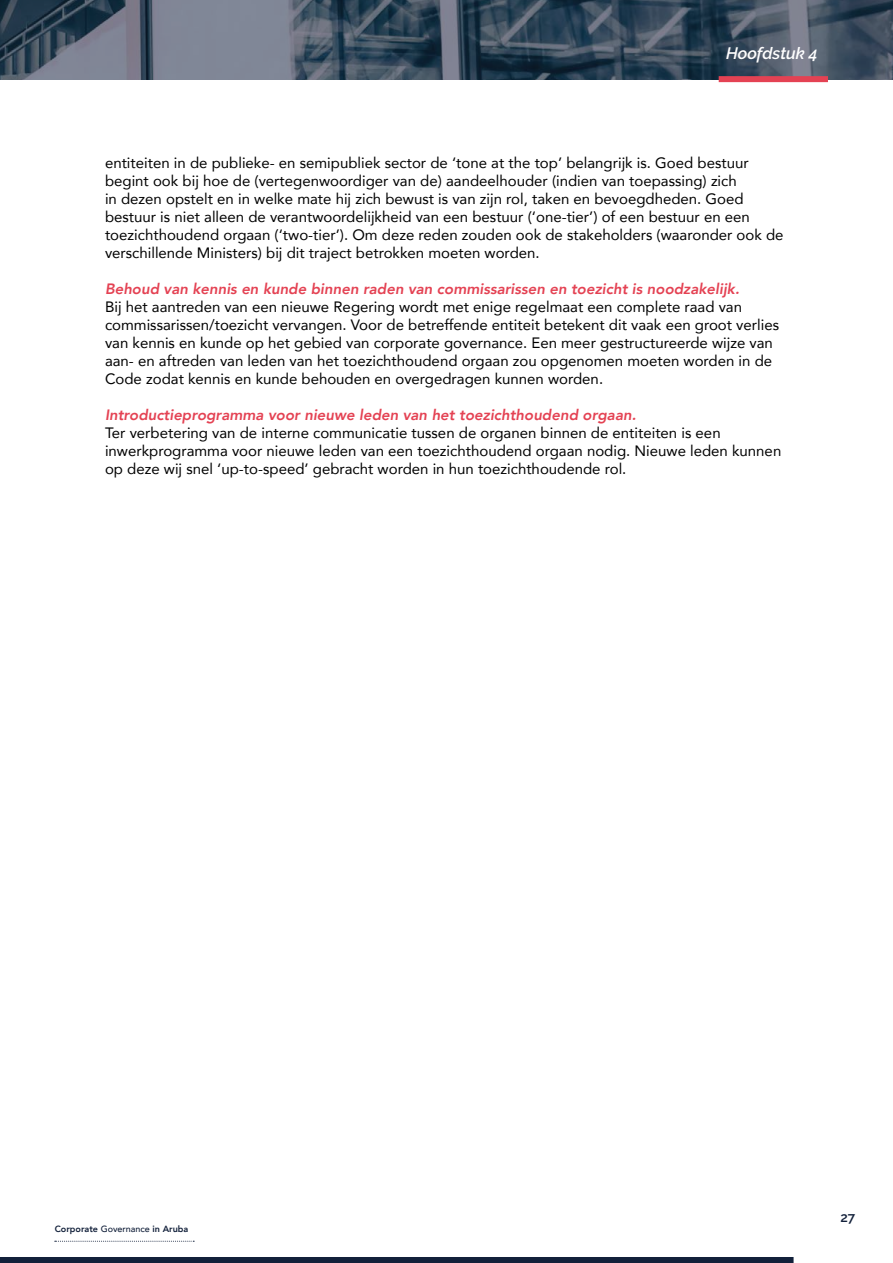
<style>
.page{position:relative;width:893px;height:1263px;background:#fff}
.page>*{position:absolute;margin:0;border:0;box-sizing:border-box;transform-origin:0 0}
.t1{font:italic 600 16.5px "Raleway";color:#fff}
.t2{font:15px/18px "Avenir";color:#000}
.t3{font:italic 800 15px "Avenir";color:#e44253}
.t4{font:600 13.5px "Raleway";color:#12203a}
.t5{font:800 9px "Avenir";color:#12203a}
.s1{font-weight:500}
</style>
<div class="page">
<svg style="left:55px;top:1241px;width:139px;height:1px"></svg>
<div style="left:0;top:1257px;width:793px;height:6px;background:#12203a"></div>
<img style="left:0;top:0;width:893px;height:79px">
<div style="left:719px;top:76px;width:109px;height:6px;background:#e44253"></div>
<p class="t1" style="left:726px;top:44px;width:93px">Hoofdstuk 4</p>
<p class="t2" style="left:105px;top:154px;width:680px">entiteiten in de publieke- en semipubliek sector de ‘tone at the top’ belangrijk is. Goed bestuur begint ook bij hoe de (vertegenwoordiger van de) aandeelhouder (indien van toepassing) zich<br>in dezen opstelt en in welke mate hij zich bewust is van zijn rol, taken en bevoegdheden. Goed bestuur is niet alleen de verantwoordelijkheid van een bestuur (‘one-tier’) of een bestuur en een toezichthoudend orgaan (‘two-tier’). Om deze reden zouden ook de stakeholders (waaronder ook de verschillende Ministers) bij dit traject betrokken moeten worden.</p>
<p class="t3" style="left:105px;top:280px;width:636px">Behoud van kennis en kunde binnen raden van commissarissen en toezicht is noodzakelijk.</p>
<p class="t2" style="left:105px;top:298px;width:676px">Bij het aantreden van een nieuwe Regering wordt met enige regelmaat een complete raad van commissarissen/toezicht vervangen. Voor de betreffende entiteit betekent dit vaak een groot verlies van kennis en kunde op het gebied van corporate governance. Een meer gestructureerde wijze van aan- en aftreden van leden van het toezichthoudend orgaan zou opgenomen moeten worden in de Code zodat kennis en kunde behouden en overgedragen kunnen worden.</p>
<p class="t3" style="left:105px;top:406px;width:533px">Introductieprogramma voor nieuwe leden van het toezichthoudend orgaan.</p>
<p class="t2" style="left:105px;top:424px;width:678px">Ter verbetering van de interne communicatie tussen de organen binnen de entiteiten is een inwerkprogramma voor nieuwe leden van een toezichthoudend orgaan nodig. Nieuwe leden kunnen op deze wij snel ‘up-to-speed’ gebracht worden in hun toezichthoudende rol.</p>
<p class="t5" style="left:55px;top:1221px;width:135px">Corporate <span class="s1">Governance</span> in Aruba</p>
<p class="t4" style="left:840px;top:1209px;width:16px">27</p>
</div>
